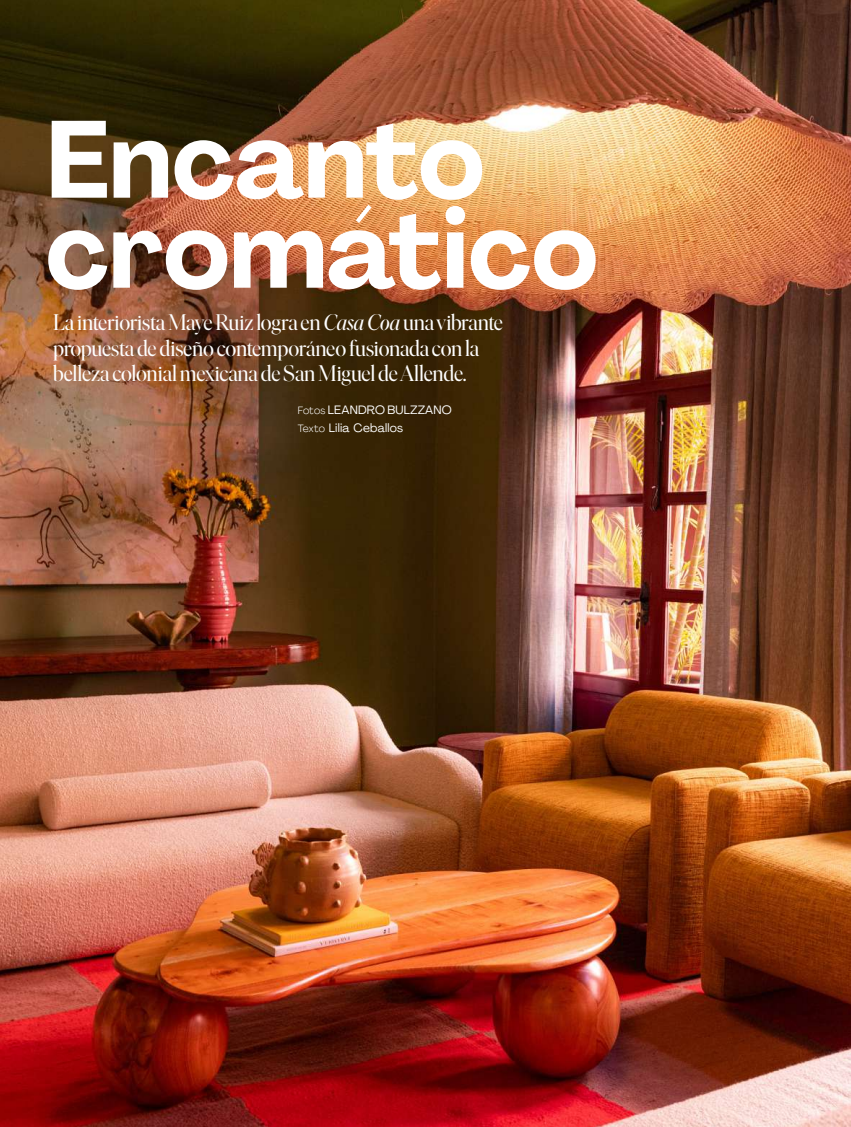
<style>
.page{position:relative;width:851px;height:1127px;background:#fff}
.page>*{position:absolute;margin:0;border:0;box-sizing:border-box;transform-origin:0 0}
.t1{font:700 108px/90px "PP Agrandir";color:#fff}
.t2{font:22.5px/25.5px "Ivar Fine";letter-spacing:-.01em;color:#fff}
.t3{font:12px/18px "PP Agrandir";letter-spacing:.02em;color:#fff}
.s1{font-style:italic}
.s2{font-family:"Agrandir Variable";font-size:10.5px}
</style>
<div class="page">
<img style="left:0;top:0;width:850px;height:1127px">
<h1 class="t1" style="left:46px;top:115px;width:553px">Encanto cromático</h1>
<p class="t2" style="left:53px;top:311px;width:451px">La interiorista Maye Ruiz logra en <span class="s1">Casa Coa</span> una vibrante propuesta de diseño contemporáneo fusionada con la belleza colonial mexicana de San Miguel de Allende.</p>
<p class="t3" style="left:298px;top:401px;width:155px"><span class="s2">Fotos</span> LEANDRO BULZZANO<br><span class="s2">Texto</span> Lilia Ceballos</p>
</div>
